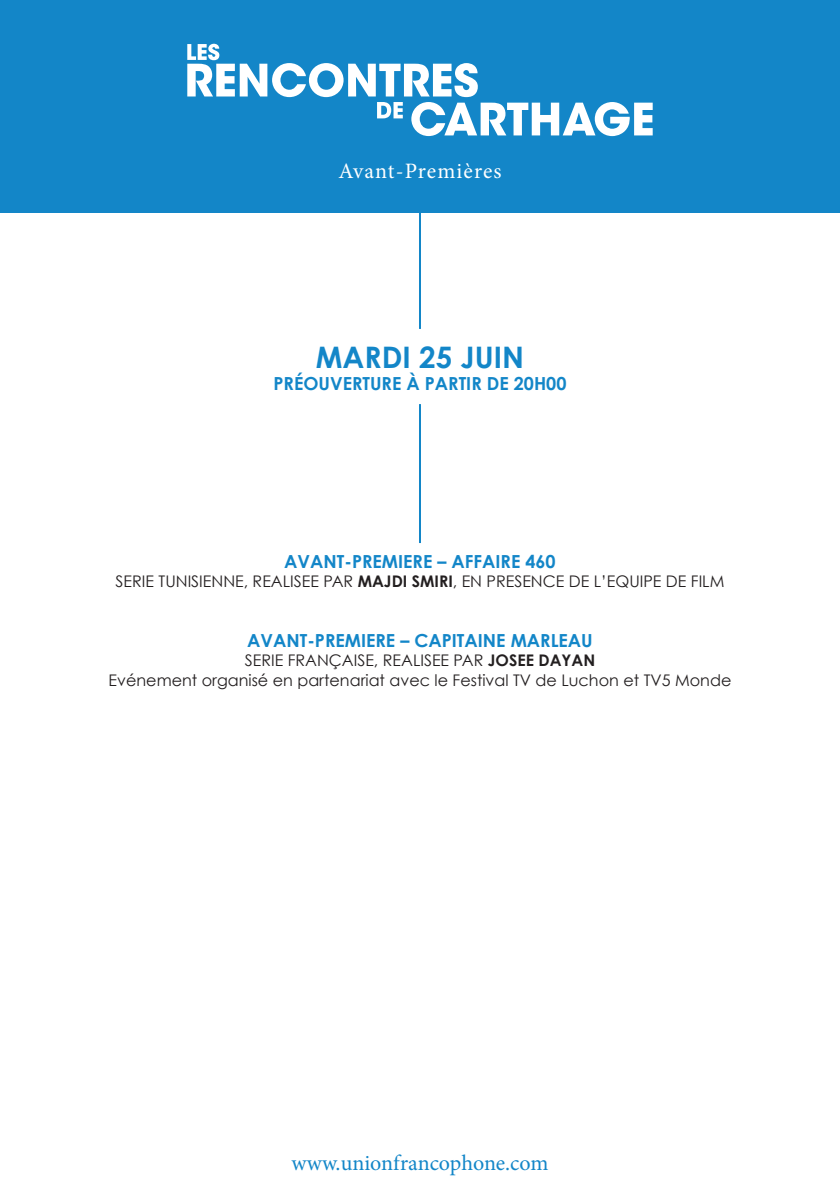
<style>
.page{position:relative;width:840px;height:1191px;background:#fff}
.page>*{position:absolute;margin:0;border:0;box-sizing:border-box;transform-origin:0 0}
.t1{font:700 29.6px "Century Gothic";color:#1386c8}
.t2{font:22px "Minion Pro";color:#1386c8}
.t3{font:22px "Minion Pro";letter-spacing:.045em;color:#fff}
.t4{font:700 18px "Century Gothic";color:#1386c8}
.t5{font:16px/19.2px "Century Gothic";color:#231f20;text-align:center}
.s1{font-weight:700}
</style>
<div class="page">
<div style="left:0;top:0;width:839px;height:213px;background:#1386c8"></div>
<svg style="left:187px;top:44px;width:465px;height:92px"></svg>
<hr style="left:419px;top:404px;width:2px;height:139px;background:#1386c8">
<hr style="left:419px;top:190px;width:2px;height:139px;background:#1386c8">
<h2 class="t3" style="left:338px;top:156px;width:164px">Avant-Premières</h2>
<h1 class="t1" style="left:316px;top:339px;width:209px">MARDI 25 JUIN</h1>
<p class="t4" style="left:273px;top:372px;width:163px">PRÉOUVERTURE À PAR</p>
<p class="t4" style="left:458px;top:372px;width:109px">TIR DE 20H00</p>
<p class="t4" style="left:284px;top:550px;width:273px">AVANT-PREMIERE – AFFAIRE 460</p>
<p class="t5" style="left:115px;top:571px;width:610px">SERIE TUNISIENNE, REALISEE PAR <span class="s1">MAJDI SMIRI</span>, EN PRESENCE DE L’EQUIPE DE FILM</p>
<p class="t4" style="left:247px;top:629px;width:347px">AVANT-PREMIERE – CAPITAINE MARLEAU</p>
<p class="t5" style="left:109px;top:650px;width:624px">SERIE FRANÇAISE, REALISEE PAR <span class="s1">JOSEE DAYAN<br></span>Evénement organisé en partenariat avec le Festival TV de Luchon et TV5 Monde</p>
<h2 class="t2" style="left:291px;top:1148px;width:258px">www.unionfrancophone.com</h2>
</div>
